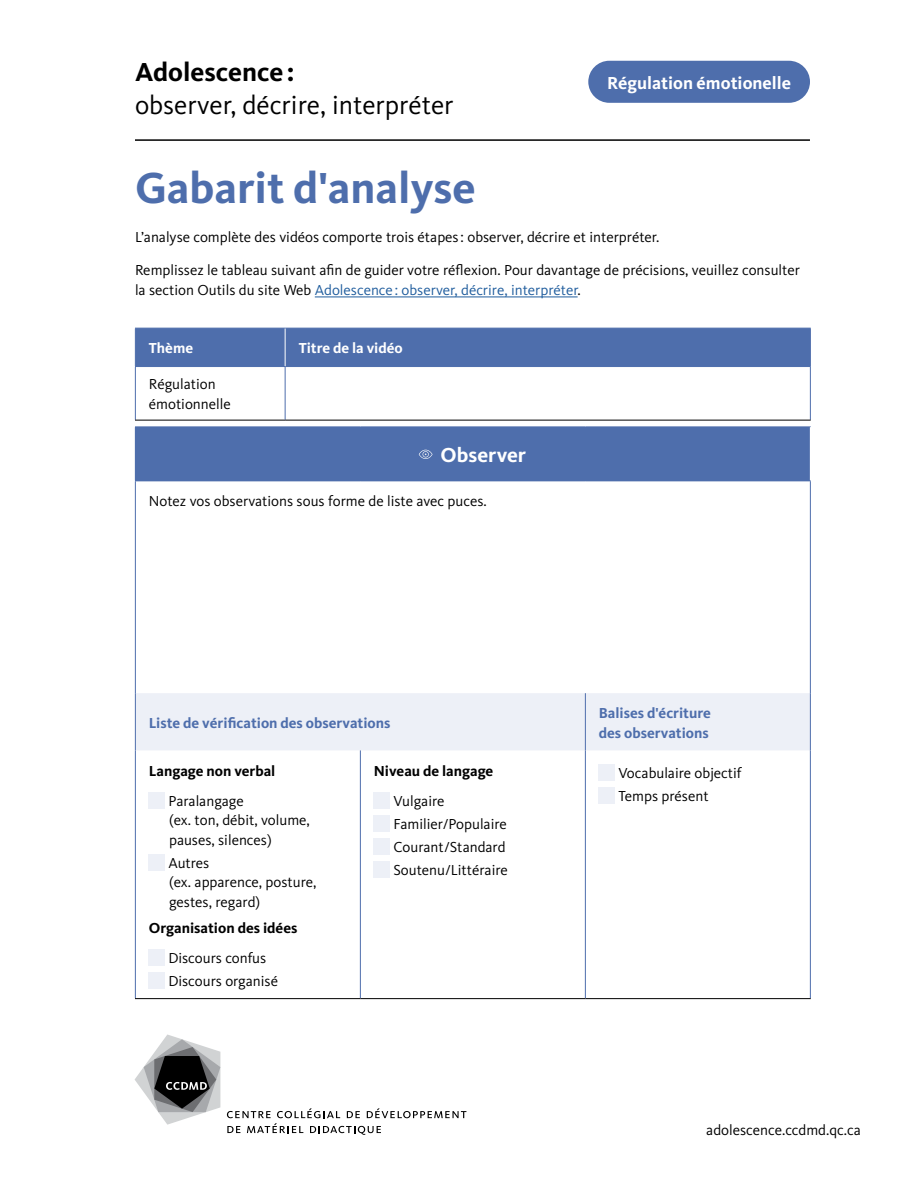
<style>
.page{position:relative;width:918px;height:1188px;background:#fff}
.page>*{position:absolute;margin:0;border:0;box-sizing:border-box;transform-origin:0 0}
.t1{font:700 45px "Kievit OT";color:#4e6eac}
.t2{font:27px/33px "Kievit OT";color:#000}
.t3{font:700 21px "Kievit OT";color:#fff}
.Paragraph_Style_1{font:700 18px "Kievit OT";color:#fff}
.P1{font:15px/19.5px "Kievit OT";color:#000}
.t4{font:700 15px/19.5px "Kievit OT";color:#4e6eac}
.t5{font:700 15px "Kievit OT";color:#000}
.t6{font:700 15px "Kievit OT";color:#fff}
.s1{font-weight:700}
.s2{color:#215e9e}
</style>
<div class="page">
<div style="left:588px;top:61px;width:222px;height:42px;background:#4e6eac;border-radius:21px"></div>
<hr style="left:135px;top:139px;width:675px;height:2px;background:#000">
<hr style="left:315px;top:297px;width:263px;height:1px;background:#215e9e">
<div style="left:136px;top:329px;width:674px;height:37px;background:#4e6eac"></div>
<hr style="left:285px;top:328px;width:526px;height:1px;background:#4e6eac">
<hr style="left:810px;top:329px;width:1px;height:37px;background:#4e6eac">
<hr style="left:285px;top:366px;width:526px;height:1px;background:#4e6eac">
<hr style="left:135px;top:329px;width:1px;height:37px;background:#4e6eac">
<hr style="left:135px;top:328px;width:150px;height:1px;background:#4e6eac">
<hr style="left:285px;top:329px;width:1px;height:37px;background:#fff">
<hr style="left:135px;top:366px;width:150px;height:1px;background:#4e6eac">
<hr style="left:135px;top:367px;width:1px;height:53px;background:#4e6eac">
<hr style="left:135px;top:420px;width:150px;height:1px;background:#000">
<hr style="left:285px;top:367px;width:1px;height:53px;background:#4e6eac">
<hr style="left:810px;top:367px;width:1px;height:53px;background:#4e6eac">
<hr style="left:285px;top:420px;width:526px;height:1px;background:#000">
<div style="left:135px;top:427px;width:675px;height:54px;background:#4e6eac"></div>
<div style="left:136px;top:693px;width:674px;height:57px;background:#edf0f7"></div>
<hr style="left:135px;top:426px;width:225px;height:1px;background:#4e6eac">
<hr style="left:360px;top:426px;width:225px;height:1px;background:#4e6eac">
<hr style="left:585px;top:426px;width:226px;height:1px;background:#4e6eac">
<hr style="left:585px;top:480px;width:226px;height:1px;background:#4e6eac">
<hr style="left:135px;top:481px;width:1px;height:212px;background:#4e6eac">
<hr style="left:810px;top:481px;width:1px;height:212px;background:#4e6eac">
<hr style="left:810px;top:693px;width:1px;height:57px;background:#4e6eac">
<hr style="left:135px;top:693px;width:1px;height:57px;background:#4e6eac">
<hr style="left:585px;top:693px;width:1px;height:57px;background:#4e6eac">
<hr style="left:810px;top:750px;width:1px;height:248px;background:#4e6eac">
<hr style="left:585px;top:998px;width:226px;height:1px;background:#000">
<hr style="left:585px;top:750px;width:1px;height:248px;background:#4e6eac">
<hr style="left:360px;top:998px;width:225px;height:1px;background:#000">
<hr style="left:135px;top:750px;width:1px;height:248px;background:#4e6eac">
<hr style="left:360px;top:750px;width:1px;height:248px;background:#4e6eac">
<hr style="left:135px;top:998px;width:225px;height:1px;background:#000">
<svg style="left:419px;top:450px;width:14px;height:9px"></svg>
<div style="left:149px;top:793px;width:16px;height:16px;background:#edf0f7"></div>
<div style="left:149px;top:855px;width:16px;height:16px;background:#edf0f7"></div>
<div style="left:149px;top:950px;width:16px;height:16px;background:#edf0f7"></div>
<div style="left:149px;top:973px;width:16px;height:16px;background:#edf0f7"></div>
<div style="left:374px;top:793px;width:16px;height:16px;background:#edf0f7"></div>
<div style="left:374px;top:816px;width:16px;height:16px;background:#edf0f7"></div>
<div style="left:374px;top:839px;width:16px;height:16px;background:#edf0f7"></div>
<div style="left:374px;top:862px;width:16px;height:16px;background:#edf0f7"></div>
<div style="left:599px;top:765px;width:16px;height:16px;background:#edf0f7"></div>
<div style="left:599px;top:788px;width:16px;height:16px;background:#edf0f7"></div>
<svg style="left:227px;top:1108px;width:239px;height:27px"></svg>
<svg style="left:135px;top:1035px;width:85px;height:90px"></svg>
<p class="t2" style="left:135px;top:55px;width:320px"><span class="s1">Adolescence :<br></span>observer, décrire, interpréter</p>
<p class="Paragraph_Style_1" style="left:607px;top:72px;width:186px">Régulation émotionelle</p>
<h1 class="t1" style="left:135px;top:160px;width:342px">Gabarit d'analyse</h1>
<p class="P1" style="left:135px;top:228px;width:526px">L’analyse complète des vidéos comporte trois étapes : observer, décrire et interpréter.</p>
<p class="P1" style="left:135px;top:261px;width:666px">Remplissez le tableau suivant afin de guider votre réflexion. Pour davantage de précisions, veuillez consulter la section Outils du site Web <span class="s2">Adolescence : observer, décrire, interpréter</span>.</p>
<h2 class="t6" style="left:149px;top:339px;width:46px">Thème</h2>
<p class="P1" style="left:149px;top:374px;width:84px">Régulation émotionnelle</p>
<h2 class="t6" style="left:299px;top:339px;width:106px">Titre de la vidéo</h2>
<h2 class="t3" style="left:441px;top:442px;width:87px">Observer</h2>
<p class="P1" style="left:149px;top:491px;width:339px">Notez vos observations sous forme de liste avec puces.</p>
<h3 class="t4" style="left:149px;top:713px;width:243px">Liste de vérification des observations</h3>
<h4 class="t5" style="left:149px;top:762px;width:128px">Langage non verbal</h4>
<p class="P1" style="left:168px;top:791px;width:143px">Paralangage<br>(ex. ton, débit, volume, pauses, silences)</p>
<p class="P1" style="left:168px;top:853px;width:150px">Autres<br>(ex. apparence, posture, gestes, regard)</p>
<h4 class="t5" style="left:149px;top:919px;width:150px">Organisation des idées</h4>
<p class="P1" style="left:168px;top:948px;width:99px">Discours confus</p>
<p class="P1" style="left:168px;top:971px;width:111px">Discours organisé</p>
<h4 class="t5" style="left:374px;top:762px;width:121px">Niveau de langage</h4>
<p class="P1" style="left:393px;top:791px;width:53px">Vulgaire</p>
<p class="P1" style="left:393px;top:814px;width:115px">Familier/Populaire</p>
<p class="P1" style="left:393px;top:837px;width:114px">Courant/Standard</p>
<p class="P1" style="left:393px;top:860px;width:116px">Soutenu/Littéraire</p>
<h3 class="t4" style="left:599px;top:703px;width:114px">Balises d'écriture des observations</h3>
<p class="P1" style="left:618px;top:763px;width:125px">Vocabulaire objectif</p>
<p class="P1" style="left:618px;top:786px;width:92px">Temps présent</p>
<p class="P1" style="left:706px;top:1120px;width:156px">adolescence.ccdmd.qc.ca</p>
</div>
